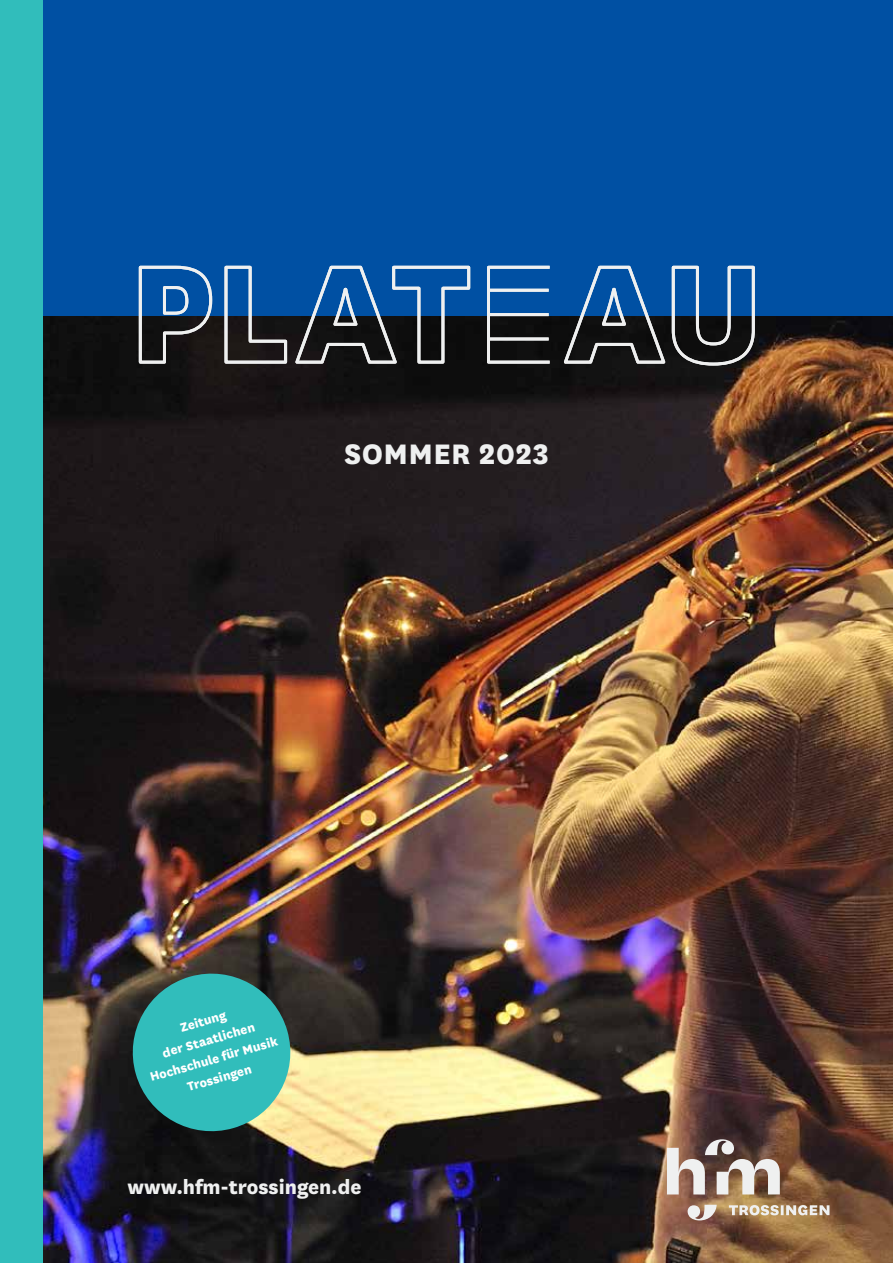
<style>
.page{position:relative;width:893px;height:1263px;background:#fff}
.page>*{position:absolute;margin:0;border:0;box-sizing:border-box;transform-origin:0 0}
.t1{font:800 33px "National";letter-spacing:.01em;color:#eff0f0}
.t2{font:800 22.5px "National";color:#eff0f0}
.t3{font:800 14.25px/19.5px "National";color:#fff;text-align:center}
</style>
<div class="page">
<img style="left:43px;top:316px;width:850px;height:947px">
<div style="left:0;top:0;width:893px;height:316px;background:#0050a3"></div>
<svg style="left:124px;top:965px;width:175px;height:175px;background:#3b918a"></svg>
<svg style="left:667px;top:1139px;width:162px;height:81px"></svg>
<div style="left:487px;top:266px;width:64px;height:98px;border:3px solid #eff0f0"></div>
<hr style="left:488px;top:313px;width:61px;height:3px;background:#eff0f0">
<hr style="left:488px;top:289px;width:61px;height:3px;background:#eff0f0">
<hr style="left:488px;top:337px;width:61px;height:3px;background:#eff0f0">
<svg style="left:137px;top:265px;width:77px;height:100px"></svg>
<svg style="left:223px;top:265px;width:249px;height:100px"></svg>
<svg style="left:561px;top:265px;width:195px;height:102px"></svg>
<div style="left:0;top:0;width:43px;height:1263px;background:#31bdbb"></div>
<h1 class="t1" style="left:344px;top:430px;width:206px">SOMMER 2023</h1>
<p class="t3" style="left:137px;top:1029px;width:135px;rotate:-16deg">Zeitung<br>der Staatlichen<br>Hochschule für Musik<br>Trossingen</p>
<h2 class="t2" style="left:128px;top:1171px;width:235px">www.hfm-trossingen.de</h2>
</div>
